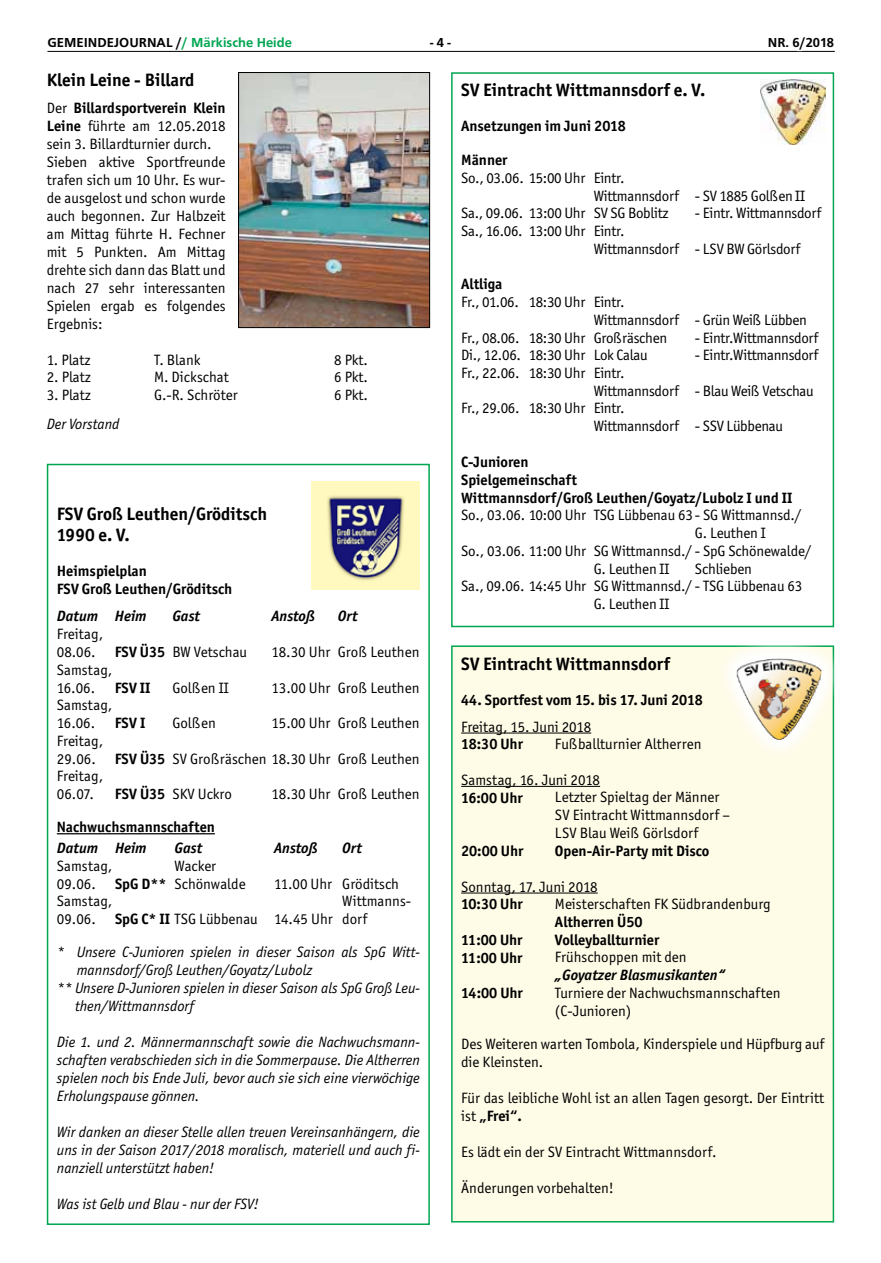
<style>
.page{position:relative;width:881px;height:1263px;background:#fff}
.page>*{position:absolute;margin:0;border:0;box-sizing:border-box;transform-origin:0 0}
.t1{font:700 18px/21.6px "Officina San ITC";color:#000}
.t2{font:15px/18px "Officina San ITC";color:#000}
.t3{font:italic 15px/18px "Officina San ITC";color:#000;text-align:justify}
.t4{font:15px/18px "Officina San ITC";letter-spacing:-.02em;color:#000}
.t5{font:700 15px/17.9px "Officina San ITC";color:#000}
.t6{font:italic 700 15px "Officina San ITC";color:#000}
.t7{font:500 13.5px "Frutus T";color:#000}
.t8{font:500 13.5px "Frutus T";color:#00a651}
.s1{color:#000}
.s2{font-weight:700}
</style>
<div class="page">
<hr style="left:47px;top:51px;width:787px;height:1px;background:#000">
<svg style="left:763px;top:50px;width:72px;height:52px"></svg>
<svg style="left:47px;top:50px;width:129px;height:2px"></svg>
<svg style="left:189px;top:50px;width:106px;height:2px"></svg>
<div style="left:451px;top:73px;width:382px;height:553px;background:#fff"></div>
<div style="left:451px;top:72px;width:382px;height:555px;border:2px solid #00a651"></div>
<div style="left:451px;top:646px;width:382px;height:576px;background:#fefbe7"></div>
<hr style="left:461px;top:733px;width:130px;height:1px;background:#000">
<hr style="left:461px;top:786px;width:139px;height:1px;background:#000">
<hr style="left:461px;top:893px;width:136px;height:1px;background:#000">
<div style="left:451px;top:645px;width:382px;height:577px;border:2px solid #00a651"></div>
<hr style="left:57px;top:833px;width:158px;height:1px;background:#000">
<div style="left:47px;top:464px;width:382px;height:761px;border:2px solid #00a651"></div>
<img style="left:240px;top:74px;width:187px;height:252px">
<div style="left:238px;top:72px;width:191px;height:256px;border:1px solid #000"></div>
<img style="left:311px;top:482px;width:108px;height:107px">
<img style="left:760px;top:80px;width:65px;height:65px">
<svg style="left:715px;top:645px;width:120px;height:115px"></svg>
<img style="left:736px;top:658px;width:62px;height:82px">
<p class="t7" style="left:47px;top:34px;width:82px">GemeindeJOURN</p>
<p class="t8" style="left:157px;top:34px;width:137px"><span class="s1">AL /</span>/ Märkische Heide</p>
<p class="t7" style="left:430px;top:34px;width:22px">- 4 -</p>
<p class="t7" style="left:767px;top:34px;width:68px">N r. 6/2018</p>
<p class="t1" style="left:461px;top:79px;width:246px">SV Eintracht Wittmannsdorf e. V.</p>
<p class="t5" style="left:461px;top:117px;width:166px">Ansetzungen im Juni 2018</p>
<p class="t5" style="left:461px;top:151px;width:48px">Männer</p>
<p class="t4" style="left:461px;top:168px;width:165px">So., 03.06. 15:00 Uhr Eintr.</p>
<p class="t4" style="left:593px;top:186px;width:213px">Wittmannsdorf - SV 1885 Golßen II</p>
<p class="t4" style="left:461px;top:204px;width:209px">Sa., 09.06. 13:00 Uhr SV SG Boblitz</p>
<p class="t4" style="left:694px;top:204px;width:128px">- Eintr. Wittmannsdorf</p>
<p class="t4" style="left:593px;top:221px;width:208px;text-indent:-132px">Sa., 16.06. 13:00 Uhr Eintr.<br>Wittmannsdorf - LSV BW Görlsdorf</p>
<p class="t5" style="left:461px;top:275px;width:43px">Altliga</p>
<p class="t4" style="left:461px;top:293px;width:165px">Fr., 01.06. 18:30 Uhr Eintr.</p>
<p class="t4" style="left:593px;top:311px;width:214px">Wittmannsdorf - Grün Weiß Lübben</p>
<p class="t4" style="left:461px;top:328px;width:207px">Fr., 08.06. 18:30 Uhr Großräschen</p>
<p class="t4" style="left:694px;top:328px;width:125px">- Eintr.Wittmannsdorf</p>
<p class="t4" style="left:461px;top:346px;width:188px">Di., 12.06. 18:30 Uhr Lok Calau</p>
<p class="t4" style="left:694px;top:346px;width:125px">- Eintr.Wittmannsdorf</p>
<p class="t4" style="left:461px;top:363px;width:165px">Fr., 22.06. 18:30 Uhr Eintr.</p>
<p class="t4" style="left:593px;top:381px;width:221px">Wittmannsdorf - Blau Weiß Vetschau</p>
<p class="t4" style="left:461px;top:399px;width:165px">Fr., 29.06. 18:30 Uhr Eintr.</p>
<p class="t4" style="left:593px;top:417px;width:191px">Wittmannsdorf - SSV Lübbenau</p>
<p class="t5" style="left:461px;top:453px;width:333px">C-Junioren<br>Spielgemeinschaft<br>Wittmannsdorf/Groß Leuthen/Goyatz/Lubolz I und II</p>
<p class="t2" style="left:461px;top:506px;width:342px">So., 03.06. 10:00 Uhr TSG Lübbenau 63 - SG Wittmannsd./</p>
<p class="t2" style="left:694px;top:524px;width:72px">G. Leuthen I</p>
<p class="t2" style="left:461px;top:542px;width:352px">So., 03.06. 11:00 Uhr SG Wittmannsd./ - SpG Schönewalde/</p>
<p class="t2" style="left:593px;top:560px;width:77px">G. Leuthen II</p>
<p class="t2" style="left:694px;top:560px;width:58px">Schlieben</p>
<p class="t2" style="left:461px;top:577px;width:342px">Sa., 09.06. 14:45 Uhr SG Wittmannsd./ - TSG Lübbenau 63</p>
<p class="t2" style="left:593px;top:595px;width:77px">G. Leuthen II</p>
<p class="t1" style="left:47px;top:69px;width:149px">Klein Leine - Billard</p>
<p class="t2" style="left:47px;top:99px;width:180px">Der <span class="s2">Billardsportverein Klein<br>Leine</span> führte am 12.05.2018 sein 3. Billardturnier durch.<br>Sieben aktive Sportfreunde trafen sich um 10 Uhr. Es wur&shy;de ausgelost und schon wurde auch begonnen. Zur Halbzeit am Mittag führte H. Fechner mit 5 Punkten. Am Mittag drehte sich dann das Blatt und nach 27 sehr interessanten<br>Spielen ergab es folgendes<br>Ergebnis:</p>
<p class="t2" style="left:47px;top:350px;width:45px">1. Platz</p>
<p class="t2" style="left:154px;top:350px;width:48px">T. Blank</p>
<p class="t2" style="left:334px;top:350px;width:35px">8 Pkt.</p>
<p class="t2" style="left:47px;top:368px;width:46px">2. Platz</p>
<p class="t2" style="left:154px;top:368px;width:76px">M. Dickschat</p>
<p class="t2" style="left:334px;top:368px;width:35px">6 Pkt.</p>
<p class="t2" style="left:47px;top:385px;width:46px">3. Platz</p>
<p class="t2" style="left:154px;top:385px;width:85px">G.-R. Schröter</p>
<p class="t2" style="left:334px;top:385px;width:35px">6 Pkt.</p>
<p class="t3" style="left:47px;top:415px;width:74px">Der Vorstand</p>
<p class="t1" style="left:57px;top:503px;width:212px">FSV Groß Leuthen/Gröditsch<br>1990 e. V.</p>
<p class="t5" style="left:57px;top:562px;width:177px">Heimspielplan<br>FSV Groß Leuthen/Gröditsch</p>
<p class="t6" style="left:57px;top:607px;width:91px">Datum Heim</p>
<p class="t6" style="left:172px;top:607px;width:29px">Gast</p>
<p class="t6" style="left:271px;top:607px;width:45px">Anstoß</p>
<p class="t6" style="left:338px;top:607px;width:21px">Ort</p>
<p class="t2" style="left:57px;top:625px;width:48px">Freitag,<br>08.06.</p>
<p class="t2" style="left:115px;top:643px;width:134px"><span class="s2">FSV Ü35</span> BW Vetschau</p>
<p class="t2" style="left:271px;top:643px;width:149px">18.30 Uhr Groß Leuthen</p>
<p class="t1" style="left:461px;top:652px;width:210px">SV Eintracht Wittmannsdorf</p>
<p class="t5" style="left:461px;top:690px;width:243px">44. Sportfest vom 15. bis 17. Juni 2018</p>
<p class="t2" style="left:461px;top:717px;width:131px">Freitag, 15. Juni 2018</p>
<p class="t5" style="left:461px;top:735px;width:63px">18:30 Uhr</p>
<p class="t2" style="left:554px;top:735px;width:148px">Fußballturnier Altherren</p>
<p class="t2" style="left:461px;top:771px;width:140px">Samstag, 16. Juni 2018</p>
<p class="t5" style="left:461px;top:788px;width:63px">16:00 Uhr</p>
<p class="t2" style="left:554px;top:788px;width:176px">Letzter Spieltag der Männer<br>SV Eintracht Wittmannsdorf –<br>LSV Blau Weiß Görlsdorf</p>
<p class="t5" style="left:461px;top:842px;width:64px">20:00 Uhr</p>
<p class="t5" style="left:554px;top:842px;width:156px">Open-Air-Party mit Disco</p>
<p class="t2" style="left:461px;top:877px;width:138px">Sonntag, 17. Juni 2018</p>
<p class="t5" style="left:461px;top:895px;width:63px">10:30 Uhr</p>
<p class="t2" style="left:554px;top:895px;width:217px">Meisterschaften FK Südbrandenburg</p>
<p class="t5" style="left:554px;top:913px;width:89px">Altherren Ü50</p>
<p class="t5" style="left:461px;top:931px;width:63px">11:00 Uhr</p>
<p class="t5" style="left:554px;top:931px;width:106px">Volleyballturnier</p>
<p class="t5" style="left:461px;top:948px;width:63px">11:00 Uhr</p>
<p class="t2" style="left:554px;top:948px;width:133px">Frühschoppen mit den</p>
<p class="t6" style="left:554px;top:966px;width:171px">„Goyatzer Blasmusikanten“</p>
<p class="t5" style="left:461px;top:984px;width:63px">14:00 Uhr</p>
<p class="t2" style="left:554px;top:984px;width:227px">Turniere der Nachwuchsmannschaften (C-Junioren)</p>
<p class="t2" style="left:461px;top:1035px;width:364px">Des Weiteren warten Tombola, Kinderspiele und Hüpfburg auf die Kleinsten.</p>
<p class="t2" style="left:461px;top:1089px;width:364px">Für das leibliche Wohl ist an allen Tagen gesorgt. Der Eintritt ist <span class="s2">„Frei“.</span></p>
<p class="t2" style="left:461px;top:1143px;width:257px">Es lädt ein der SV Eintracht Wittmannsdorf.</p>
<p class="t2" style="left:461px;top:1179px;width:154px">Änderungen vorbehalten!</p>
<p class="t2" style="left:57px;top:660px;width:57px">Samstag,<br>16.06.</p>
<p class="t5" style="left:115px;top:678px;width:37px">FSV II</p>
<p class="t2" style="left:172px;top:678px;width:58px">Golßen II</p>
<p class="t2" style="left:271px;top:678px;width:149px">13.00 Uhr Groß Leuthen</p>
<p class="t2" style="left:57px;top:696px;width:57px">Samstag,<br>16.06.</p>
<p class="t5" style="left:115px;top:714px;width:32px">FSV I</p>
<p class="t2" style="left:172px;top:714px;width:45px">Golßen</p>
<p class="t2" style="left:271px;top:714px;width:149px">15.00 Uhr Groß Leuthen</p>
<p class="t2" style="left:57px;top:731px;width:48px">Freitag,<br>29.06.</p>
<p class="t2" style="left:115px;top:749px;width:306px"><span class="s2">FSV Ü35</span> SV Großräschen 18.30 Uhr Groß Leuthen</p>
<p class="t2" style="left:57px;top:767px;width:48px">Freitag,<br>06.07.</p>
<p class="t2" style="left:115px;top:785px;width:118px"><span class="s2">FSV Ü35</span> SKV Uckro</p>
<p class="t2" style="left:271px;top:785px;width:149px">18.30 Uhr Groß Leuthen</p>
<p class="t5" style="left:57px;top:818px;width:159px">Nachwuchsmannschaften</p>
<p class="t6" style="left:57px;top:839px;width:91px">Datum Heim</p>
<p class="t6" style="left:174px;top:839px;width:29px">Gast</p>
<p class="t6" style="left:274px;top:839px;width:45px">Anstoß</p>
<p class="t6" style="left:342px;top:839px;width:21px">Ort</p>
<p class="t2" style="left:57px;top:856px;width:57px">Samstag,<br>09.06.</p>
<p class="t2" style="left:174px;top:856px;width:72px">Wacker<br>Schönwalde</p>
<p class="t2" style="left:274px;top:874px;width:126px">11.00 Uhr Gröditsch</p>
<p class="t5" style="left:115px;top:874px;width:53px">SpG D**</p>
<p class="t2" style="left:342px;top:892px;width:70px">Wittmanns&shy;dorf</p>
<p class="t3" style="left:57px;top:943px;width:364px">* Unsere C-Junioren spielen in dieser Saison als SpG Witt-</p>
<p class="t3" style="left:77px;top:961px;width:237px">mannsdorf/Groß Leuthen/Goyatz/Lubolz</p>
<p class="t3" style="left:57px;top:979px;width:364px">** Unsere D-Junioren spielen in dieser Saison als SpG Groß Leu-</p>
<p class="t3" style="left:75px;top:997px;width:120px">then/Wittmannsdorf</p>
<p class="t3" style="left:57px;top:1033px;width:364px">Die 1. und 2. Männermannschaft sowie die Nachwuchsmann&shy;schaften verabschieden sich in die Sommerpause. Die Altherren spielen noch bis Ende Juli, bevor auch sie sich eine vierwöchige Erholungspause gönnen.</p>
<p class="t3" style="left:57px;top:1123px;width:364px">Wir danken an dieser Stelle allen treuen Vereinsanhängern, die uns in der Saison 2017/2018 moralisch, materiell und auch fi&shy;nanziell unterstützt haben!</p>
<p class="t3" style="left:57px;top:1195px;width:203px">Was ist Gelb und Blau - nur der FSV!</p>
<p class="t2" style="left:57px;top:892px;width:57px">Samstag,<br>09.06.</p>
<p class="t2" style="left:115px;top:910px;width:219px"><span class="s2">SpG C* II</span> TSG Lübbenau 14.45 Uhr</p>
</div>
